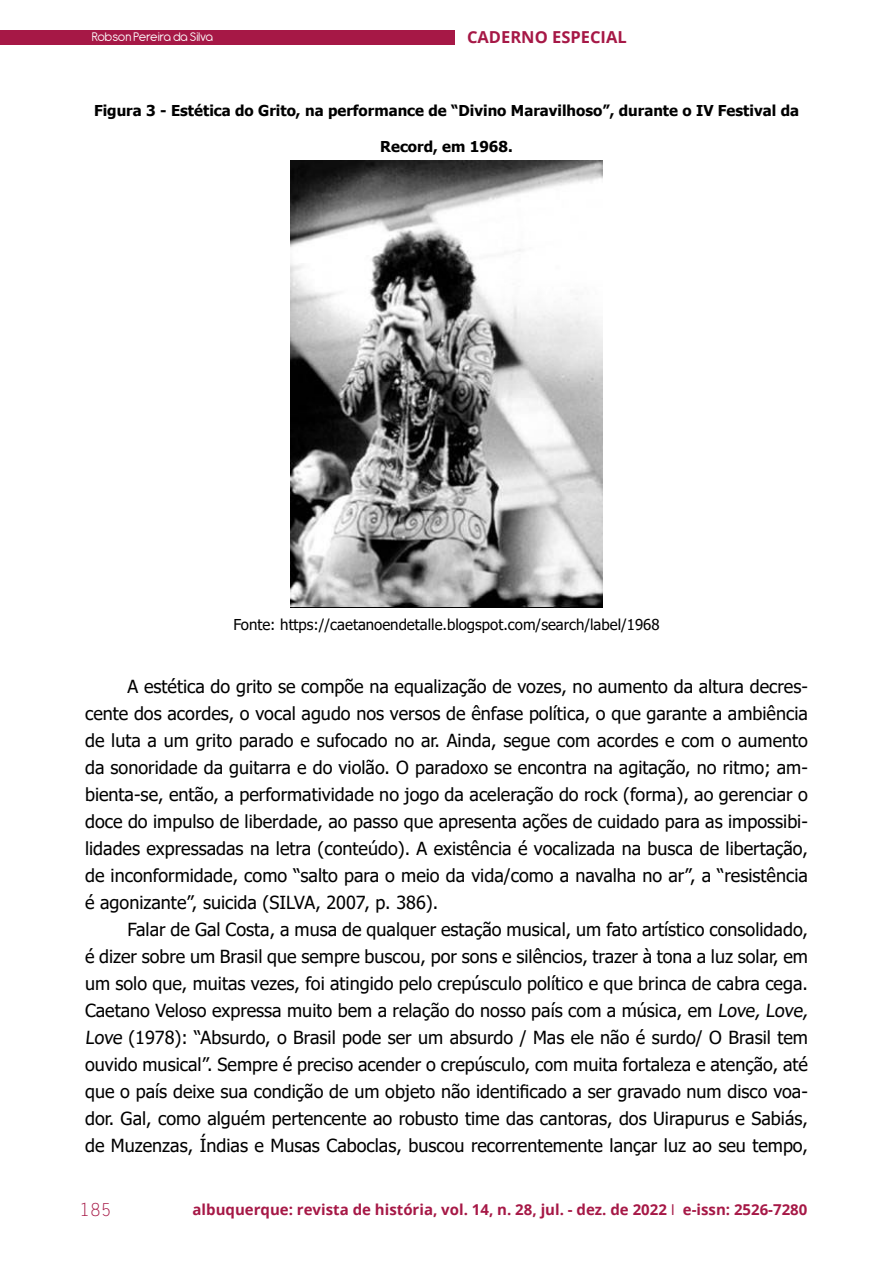
<style>
.page{position:relative;width:893px;height:1263px;background:#fff}
.page>*{position:absolute;margin:0;border:0;box-sizing:border-box;transform-origin:0 0}
.t1{font:18px/27px "Tahoma";color:#000;text-align:justify}
.t2{font:18px "Letter Gothic Std";color:#a61846}
.t3{font:700 16.5px "Open Sans";color:#a61846}
.t4{font:700 15px "Tahoma";color:#000}
.t5{font:700 15px "Open Sans";color:#a61846}
.t6{font:15px "Tahoma";color:#000}
.t7{font:13.5px "Antipasto";letter-spacing:-.01em;color:#fff}
.s1{font-weight:400}
</style>
<div class="page">
<div style="left:0;top:30px;width:455px;height:15px;background:#a61846"></div>
<img style="left:290px;top:160px;width:313px;height:448px">
<p class="t7" style="left:92px;top:26px;width:123px">Robson Pereira da Silva</p>
<p class="t3" style="left:467px;top:25px;width:161px">CADERNO ESPECIAL</p>
<p class="t4" style="left:94px;top:100px;width:706px">Figura 3 - Estética do Grito, na performance de “Divino Maravilhoso”, durante o IV Festival da</p>
<p class="t4" style="left:380px;top:136px;width:134px">Record, em 1968.</p>
<p class="t6" style="left:233px;top:615px;width:428px">Fonte: https://caetanoendetalle.blogspot.com/search/label/1968</p>
<p class="t1" style="left:85px;top:674px;width:724px;text-indent:43px">A estética do grito se compõe na equalização de vozes, no aumento da altura decres&shy;cente dos acordes, o vocal agudo nos versos de ênfase política, o que garante a ambiência de luta a um grito parado e sufocado no ar. Ainda, segue com acordes e com o aumento da sonoridade da guitarra e do violão. O paradoxo se encontra na agitação, no ritmo; am&shy;bienta-se, então, a performatividade no jogo da aceleração do rock (forma), ao gerenciar o doce do impulso de liberdade, ao passo que apresenta ações de cuidado para as impossibi&shy;lidades expressadas na letra (conteúdo). A existência é vocalizada na busca de libertação, de inconformidade, como “salto para o meio da vida/como a navalha no ar”, a “resistência é agonizante”, suicida (SILVA, 2007, p. 386).</p>
<p class="t1" style="left:85px;top:917px;width:727px;text-align:left;text-indent:43px">Falar de Gal Costa, a musa de qualquer estação musical, um fato artístico consolidado, é dizer sobre um Brasil que sempre buscou, por sons e silêncios, trazer à tona a luz solar, em um solo que, muitas vezes, foi atingido pelo crepúsculo político e que brinca de cabra cega.<br>Caetano Veloso expressa muito bem a relação do nosso país com a música, em Love, Love, Love (1978): “Absurdo, o Brasil pode ser um absurdo / Mas ele não é surdo/ O Brasil tem ouvido musical”. Sempre é preciso acender o crepúsculo, com muita fortaleza e atenção, até que o país deixe sua condição de um objeto não identificado a ser gravado num disco voa&shy;dor. Gal, como alguém pertencente ao robusto time das cantoras, dos Uirapurus e Sabiás, de Muzenzas, Índias e Musas Caboclas, buscou recorrentemente lançar luz ao seu tempo,</p>
<p class="t2" style="left:79px;top:1200px;width:34px">185</p>
<p class="t5" style="left:193px;top:1198px;width:616px">albuquerque: revista de história, vol. 14, n. 28, jul. - dez. de 2022 <span class="s1">I</span> e-issn: 2526-7280</p>
</div>
